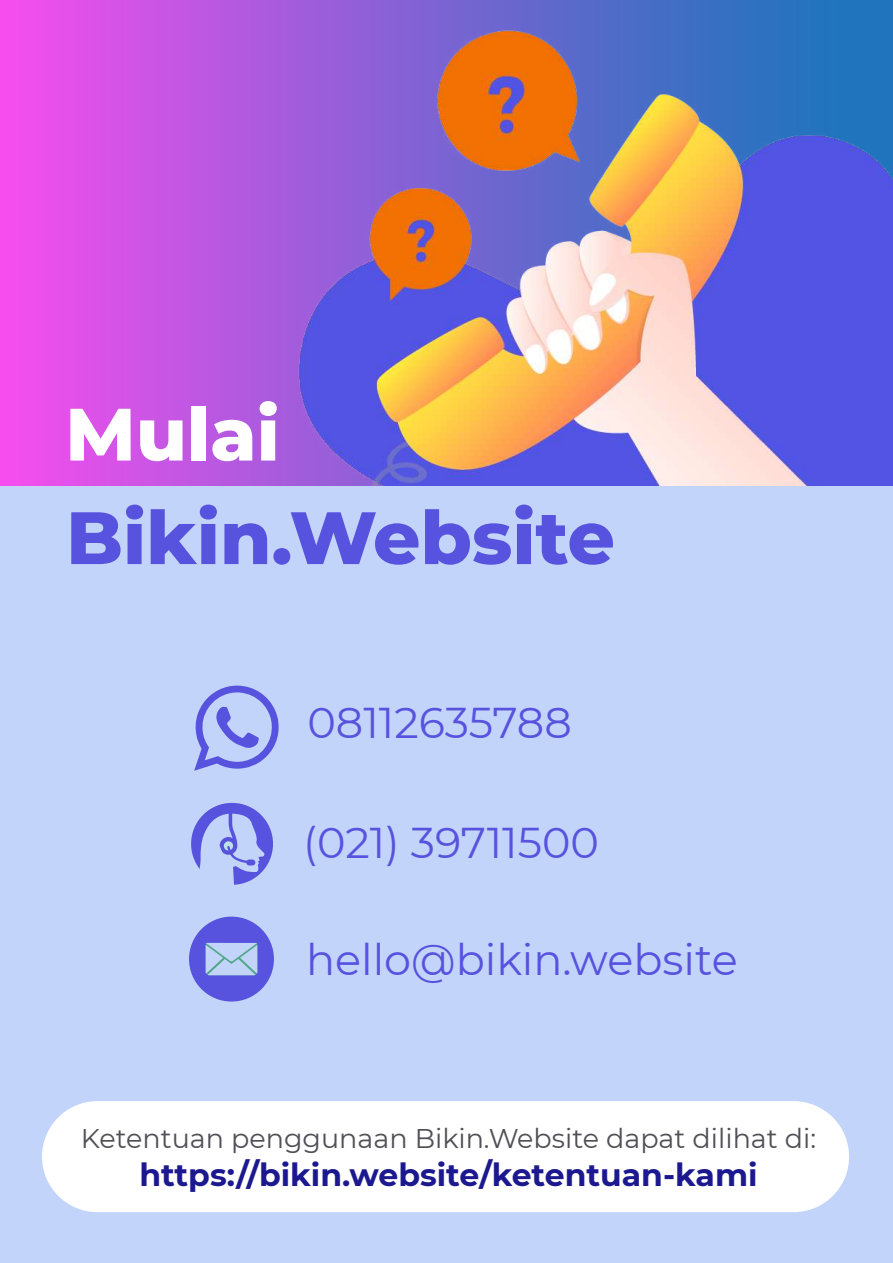
<style>
.page{position:relative;width:893px;height:1263px;background:#fff}
.page>*{position:absolute;margin:0;border:0;box-sizing:border-box;transform-origin:0 0}
.t1{font:800 73.95px "Montserrat";color:#5853de}
.t2{font:800 73.95px "Montserrat";color:#fff}
.t3{font:43.05px "Montserrat";color:#5853de}
.t4{font:700 31.5px "Montserrat";color:#1c188f}
.t5{font:27px "Montserrat";color:#4f4f56}
</style>
<div class="page">
<svg style="left:0;top:0;width:110px;height:486px;background:#e74feb"></svg>
<img style="left:110px;top:0;width:783px;height:486px">
<div style="left:0;top:486px;width:893px;height:777px;background:#c3d4fb"></div>
<div style="left:42px;top:1101px;width:807px;height:111px;background:#fff;border-radius:56px"></div>
<div style="left:191px;top:803px;width:82px;height:82px;background:#5853de;border-radius:50%"></div>
<div style="left:189px;top:917px;width:85px;height:84px;background:#5853de;border-radius:50%"></div>
<svg style="left:206px;top:943px;width:51px;height:32px;background:#b4ceec"></svg>
<svg style="left:194px;top:685px;width:85px;height:86px"></svg>
<svg style="left:196px;top:813px;width:69px;height:72px"></svg>
<h1 class="t2" style="left:65px;top:380px;width:216px">Mulai</h1>
<h1 class="t1" style="left:66px;top:484px;width:550px">Bikin.Website</h1>
<h2 class="t3" style="left:308px;top:693px;width:266px">08112635788</h2>
<h2 class="t3" style="left:303px;top:813px;width:298px">(021) 39711500</h2>
<h2 class="t3" style="left:306px;top:930px;width:433px">hello@bikin.website</h2>
<p class="t5" style="left:81px;top:1120px;width:737px">Ketentuan penggunaan Bikin.Website dapat dilihat di:</p>
<p class="t4" style="left:139px;top:1152px;width:620px">https://bikin.website/ketentuan-kami</p>
</div>
